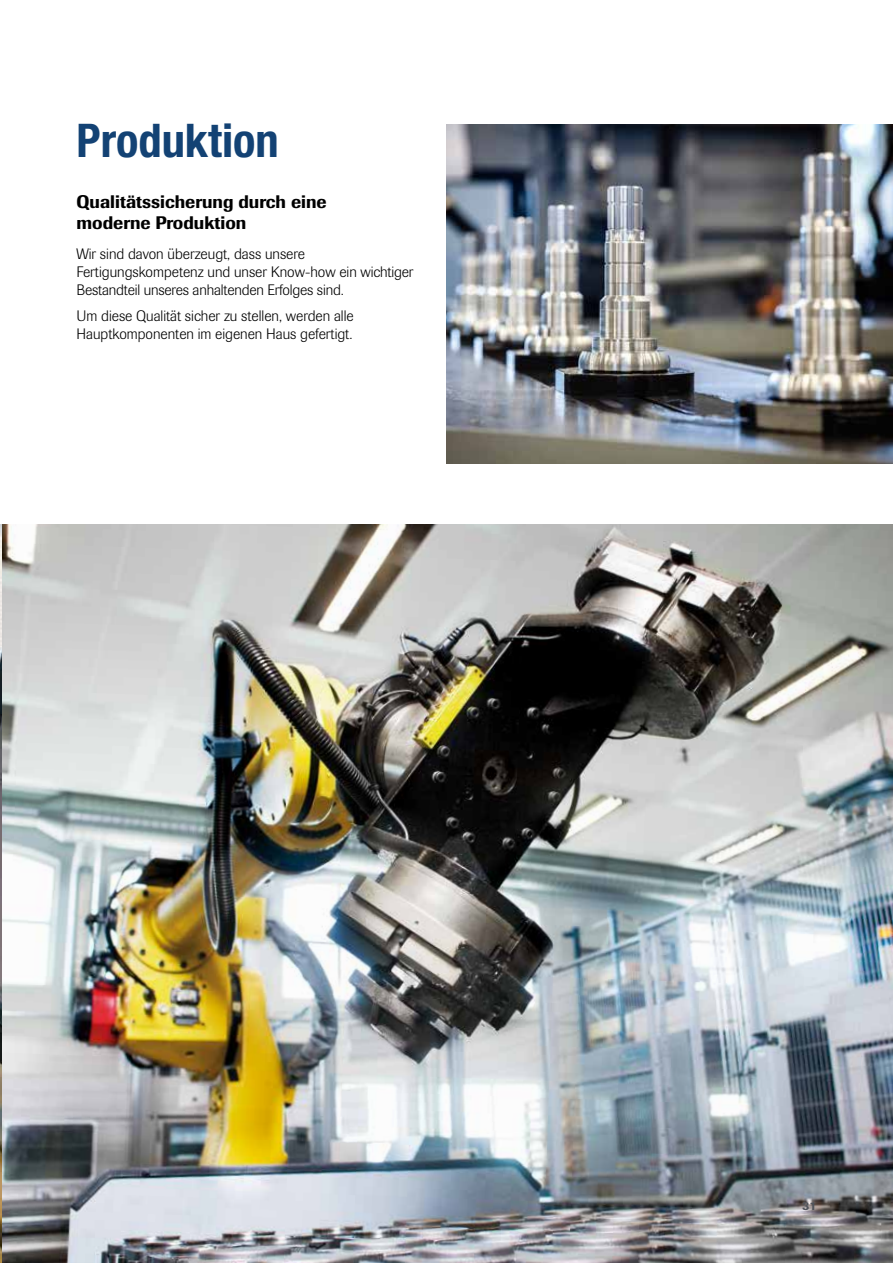
<style>
.page{position:relative;width:893px;height:1263px;background:#fff}
.page>*{position:absolute;margin:0;border:0;box-sizing:border-box;transform-origin:0 0}
.t1{font:700 condensed 46.5px "Helvetica Neue LT Pro";color:#134274}
.t2{font:500 18px/21.6px "Imago";color:#000}
.t3{font:300 15px/18px "Imago";color:#000}
.t4{font:500 12px "Imago";color:#50545b}
</style>
<div class="page">
<img style="left:0;top:524px;width:893px;height:739px">
<img style="left:446px;top:124px;width:447px;height:339px">
<h1 class="t1" style="left:77px;top:113px;width:204px">Produktion</h1>
<p class="t2" style="left:77px;top:191px;width:252px">Qualitätssicherung durch eine moderne Produktion</p>
<p class="t3" style="left:77px;top:245px;width:338px">Wir sind davon überzeugt, dass unsere<br>Fertigungskompetenz und unser Know-how ein wichtiger<br>Bestandteil unseres anhaltenden Erfolges sind.</p>
<p class="t3" style="left:77px;top:307px;width:279px">Um diese Qualität sicher zu stellen, werden alle<br>Hauptkomponenten im eigenen Haus gefertigt.</p>
<p class="t4" style="left:803px;top:1198px;width:15px">31</p>
</div>
